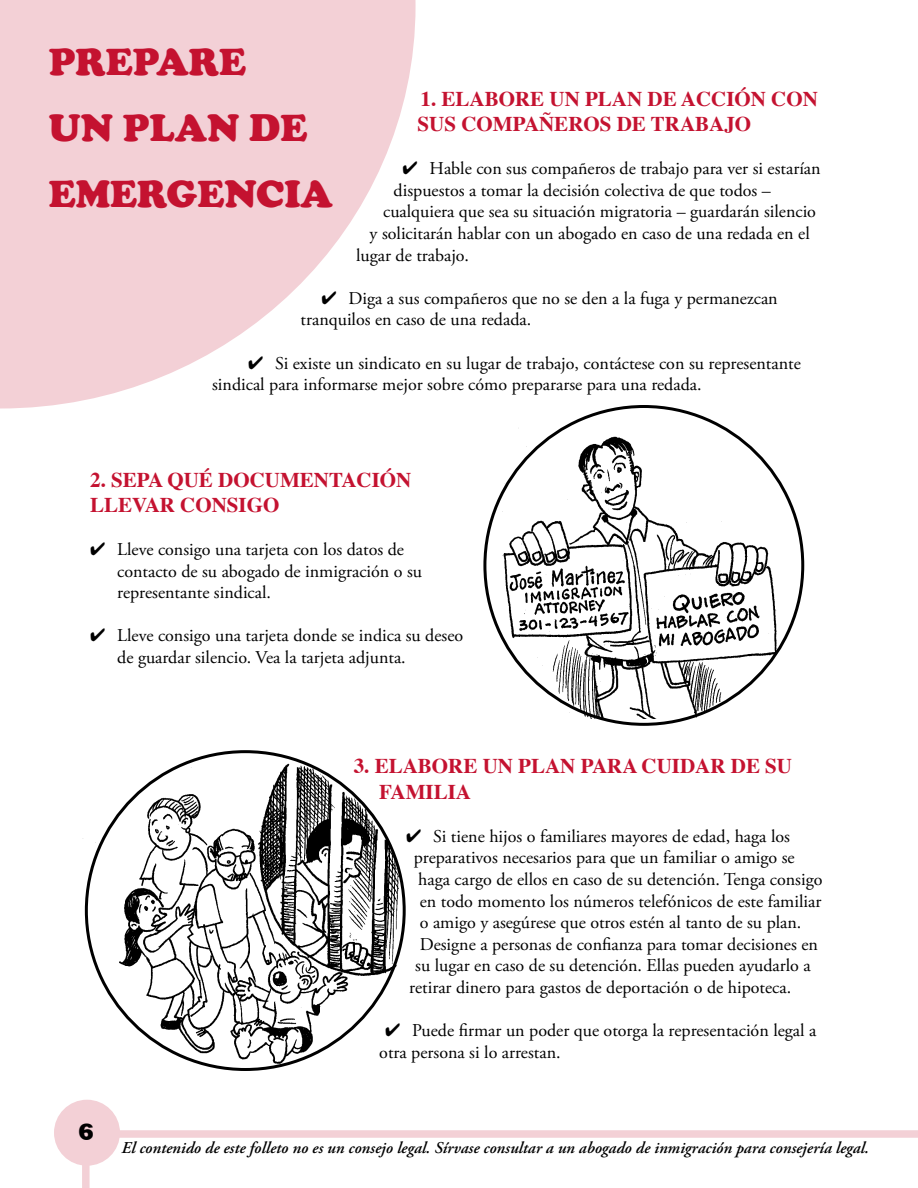
<style>
.page{position:relative;width:918px;height:1188px;background:#fff}
.page>*{position:absolute;margin:0;border:0;box-sizing:border-box;transform-origin:0 0}
.t1{font:900 39px/66px "Cooper";color:#c41230}
.t2{font:700 21px "Times";color:#c41230}
.t3{font:18px/21.6px "Adobe Garamond Pro";color:#000}
.t4{font:italic 600 16.5px "Adobe Garamond Pro";color:#000}
</style>
<div class="page">
<div style="left:115px;top:1130px;width:803px;height:8px;background:#f3d0d6"></div>
<div style="left:54px;top:1100px;width:66px;height:66px;background:#f3d0d6;border-radius:50%"></div>
<div style="left:82px;top:1156px;width:8px;height:32px;background:#f3d0d6"></div>
<svg style="left:485px;top:406px;width:318px;height:318px"></svg>
<svg style="left:0;top:0;width:416px;height:409px;fill:#f3d0d6"></svg>
<img style="left:492px;top:424px;width:294px;height:295px">
<img style="left:82px;top:756px;width:324px;height:310px">
<svg style="left:403px;top:161px;width:13px;height:13px"></svg>
<svg style="left:322px;top:291px;width:14px;height:13px"></svg>
<svg style="left:249px;top:356px;width:14px;height:13px"></svg>
<svg style="left:386px;top:1023px;width:14px;height:13px"></svg>
<h1 class="t1" style="left:49px;top:29px;width:285px">PREPARE<br>UN PLAN DE<br>EMERGENCIA</h1>
<p class="t2" style="left:421px;top:79px;width:94px">1. ELABORE</p>
<p class="t2" style="left:550px;top:79px;width:51px">UN PLAN</p>
<p class="t2" style="left:648px;top:79px;width:48px">DE ACCI</p>
<p class="t2" style="left:735px;top:79px;width:53px">ÓN CON</p>
<p class="t2" style="left:418px;top:104px;width:14px">SUS</p>
<p class="t2" style="left:461px;top:104px;width:17px">COMPA</p>
<p class="t2" style="left:539px;top:104px;width:31px">ÑEROS</p>
<p class="t2" style="left:617px;top:104px;width:50px">DE TRA</p>
<p class="t2" style="left:695px;top:104px;width:56px">BAJO</p>
<p class="t3" style="left:430px;top:158px;width:393px">Hable con sus compañeros de trabajo para ver si estarían</p>
<p class="t3" style="left:394px;top:180px;width:379px">dispuestos a tomar la decisión colectiva de que todos –</p>
<p class="t3" style="left:383px;top:201px;width:434px">cualquiera que sea su situación migratoria – guardarán silencio</p>
<p class="t3" style="left:370px;top:223px;width:442px">y solicitarán hablar con un abogado en caso de una redada en el</p>
<p class="t3" style="left:356px;top:245px;width:114px">lugar de trabajo.</p>
<p class="t3" style="left:301px;top:288px;width:479px;text-indent:48px">Diga a sus compañeros que no se den a la fuga y permanezcan tranquilos en caso de una redada.</p>
<p class="t3" style="left:212px;top:353px;width:590px;text-indent:63px">Si existe un sindicato en su lugar de trabajo, contáctese con su representante sindical para informarse mejor sobre cómo prepararse para una redada.</p>
<p class="t2" style="left:90px;top:459px;width:47px">2. SEPA</p>
<p class="t2" style="left:167px;top:459px;width:67px">QU É DOCUMENTACI</p>
<p class="t2" style="left:380px;top:459px;width:32px">ÓN</p>
<p class="t2" style="left:90px;top:485px;width:15px">LLE</p>
<p class="t2" style="left:132px;top:485px;width:63px">VAR CONSIGO</p>
<p class="t3" style="left:117px;top:539px;width:306px">Lleve consigo una tarjeta con los datos de contacto de su abogado de inmigración o su representante sindical.</p>
<p class="t3" style="left:117px;top:625px;width:348px">Lleve consigo una tarjeta donde se indica su deseo de guardar silencio. Vea la tarjeta adjunta.</p>
<p class="t2" style="left:354px;top:746px;width:94px">3. ELABORE</p>
<p class="t2" style="left:483px;top:746px;width:51px">UN PLAN</p>
<p class="t2" style="left:581px;top:746px;width:15px">PARA</p>
<p class="t2" style="left:642px;top:746px;width:15px">CUIDAR</p>
<p class="t2" style="left:731px;top:746px;width:49px">DE SU</p>
<p class="t2" style="left:379px;top:771px;width:26px">FAMILIA</p>
<p class="t3" style="left:433px;top:826px;width:358px">Si tiene hijos o familiares mayores de edad, haga los</p>
<p class="t3" style="left:414px;top:848px;width:382px">preparativos necesarios para que un familiar o amigo se</p>
<p class="t3" style="left:418px;top:869px;width:406px">haga cargo de ellos en caso de su detención. Tenga consigo</p>
<p class="t3" style="left:420px;top:891px;width:403px">en todo momento los números telefónicos de este familiar</p>
<p class="t3" style="left:420px;top:912px;width:383px">o amigo y asegúrese que otros estén al tanto de su plan.</p>
<p class="t3" style="left:420px;top:934px;width:400px">Designe a personas de confianza para tomar decisiones en</p>
<p class="t3" style="left:415px;top:956px;width:397px">su lugar en caso de su detención. Ellas pueden ayudarlo a</p>
<p class="t3" style="left:409px;top:977px;width:383px">retirar dinero para gastos de deportación o de hipoteca.</p>
<p class="t3" style="left:379px;top:1020px;width:439px;text-indent:33px">Puede firmar un poder que otorga la representación legal a otra persona si lo arrestan.</p>
<p class="t4" style="left:122px;top:1139px;width:749px">El contenido de este folleto no es un consejo legal. Sírvase consultar a un abogado de inmigración para consejería legal.</p>
</div>
